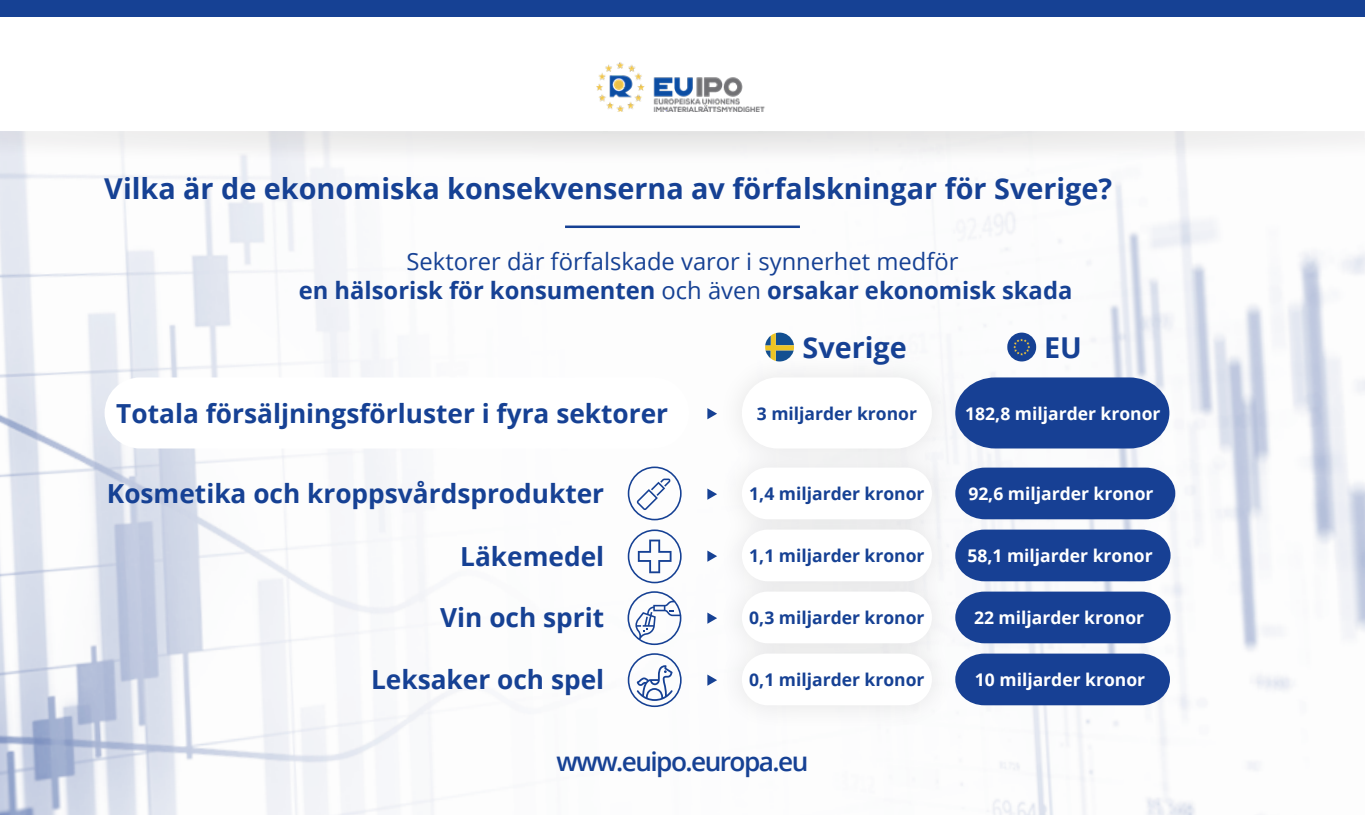
<style>
.page{position:relative;width:1365px;height:815px;background:#fff}
.page>*{position:absolute;margin:0;border:0;box-sizing:border-box;transform-origin:0 0}
.t1{font:700 28.75px "Open Sans";color:#164194}
.t2{font:700 26.25px "Open Sans";color:#164194}
.t3{font:600 26.25px "Open Sans";letter-spacing:-.06em;color:#164194}
.t4{font:23.75px/28.5px "Open Sans";color:#164194;text-align:center}
.t5{font:700 17.5px "Open Sans";color:#fff}
.t6{font:700 17.5px "Open Sans";color:#164194}
.s1{font-weight:700}
</style>
<div class="page">
<img style="left:0;top:166px;width:1364px;height:649px">
<svg style="left:566px;top:166px;width:232px;height:1px"></svg>
<svg style="left:0;top:131px;width:1364px;height:35px"></svg>
<div style="left:0;top:0;width:1364px;height:16px;background:#164194"></div>
<div style="left:105px;top:377px;width:584px;height:71px;background:#fff;border-radius:36px"></div>
<div style="left:957px;top:468px;width:218px;height:51px;background:#174094"></div>
<svg style="left:957px;top:377px;width:212px;height:71px;background:#284e9b"></svg>
<div style="left:957px;top:530px;width:213px;height:51px;background:#174094"></div>
<div style="left:957px;top:592px;width:213px;height:51px;background:#174094"></div>
<div style="left:957px;top:654px;width:212px;height:51px;background:#174094"></div>
<div style="left:716px;top:351px;width:241px;height:381px;background:#000;opacity:.1"></div>
<div style="left:741px;top:377px;width:190px;height:71px;background:#fff;border-radius:36px"></div>
<div style="left:741px;top:468px;width:190px;height:51px;background:#fff;border-radius:26px"></div>
<div style="left:741px;top:530px;width:190px;height:51px;background:#fff;border-radius:26px"></div>
<div style="left:741px;top:592px;width:190px;height:51px;background:#fff;border-radius:26px"></div>
<div style="left:741px;top:654px;width:190px;height:51px;background:#fff;border-radius:26px"></div>
<img style="left:596px;top:62px;width:169px;height:50px">
<hr style="left:565px;top:226px;width:234px;height:2px;background:#164194">
<svg style="left:707px;top:408px;width:10px;height:11px"></svg>
<svg style="left:707px;top:489px;width:10px;height:11px"></svg>
<svg style="left:707px;top:551px;width:10px;height:11px"></svg>
<svg style="left:707px;top:613px;width:10px;height:11px"></svg>
<svg style="left:707px;top:675px;width:10px;height:11px"></svg>
<svg style="left:627px;top:467px;width:54px;height:53px"></svg>
<svg style="left:1007px;top:333px;width:29px;height:28px"></svg>
<svg style="left:627px;top:591px;width:54px;height:54px"></svg>
<svg style="left:627px;top:529px;width:54px;height:54px"></svg>
<svg style="left:627px;top:653px;width:54px;height:54px"></svg>
<svg style="left:765px;top:333px;width:29px;height:28px"></svg>
<p class="t1" style="left:104px;top:168px;width:1009px">Vilka är de ekonomiska konsekvenserna av förfalskningar för Sverige?</p>
<p class="t4" style="left:299px;top:247px;width:775px">Sektorer där förfalskade varor i synnerhet medför<br><span class="s1">en hälsorisk för konsumenten</span> och även <span class="s1">orsakar ekonomisk skada</span></p>
<p class="t1" style="left:802px;top:327px;width:106px">Sverige</p>
<p class="t1" style="left:1043px;top:327px;width:39px">EU</p>
<p class="t2" style="left:116px;top:395px;width:553px">Totala försäljningsförluster i fyra sektorer</p>
<p class="t6" style="left:756px;top:401px;width:162px">3 miljarder kronor</p>
<p class="t5" style="left:965px;top:402px;width:197px">182,8 miljarder kronor</p>
<p class="t2" style="left:107px;top:475px;width:499px">Kosmetika och kroppsvårdsprodukter</p>
<p class="t6" style="left:749px;top:481px;width:177px">1,4 miljarder kronor</p>
<p class="t5" style="left:968px;top:481px;width:187px">92,6 miljarder kronor</p>
<p class="t2" style="left:460px;top:538px;width:145px">Läkemedel</p>
<p class="t6" style="left:749px;top:543px;width:177px">1,1 miljarder kronor</p>
<p class="t5" style="left:967px;top:543px;width:187px">58,1 miljarder kronor</p>
<p class="t2" style="left:440px;top:599px;width:165px">Vin och sprit</p>
<p class="t6" style="left:749px;top:605px;width:177px">0,3 miljarder kronor</p>
<p class="t5" style="left:974px;top:605px;width:172px">22 miljarder kronor</p>
<p class="t2" style="left:371px;top:661px;width:235px">Leksaker och spel</p>
<p class="t6" style="left:749px;top:667px;width:177px">0,1 miljarder kronor</p>
<p class="t5" style="left:974px;top:667px;width:172px">10 miljarder kronor</p>
<p class="t3" style="left:556px;top:743px;width:253px">www.euipo.europa.eu</p>
</div>
